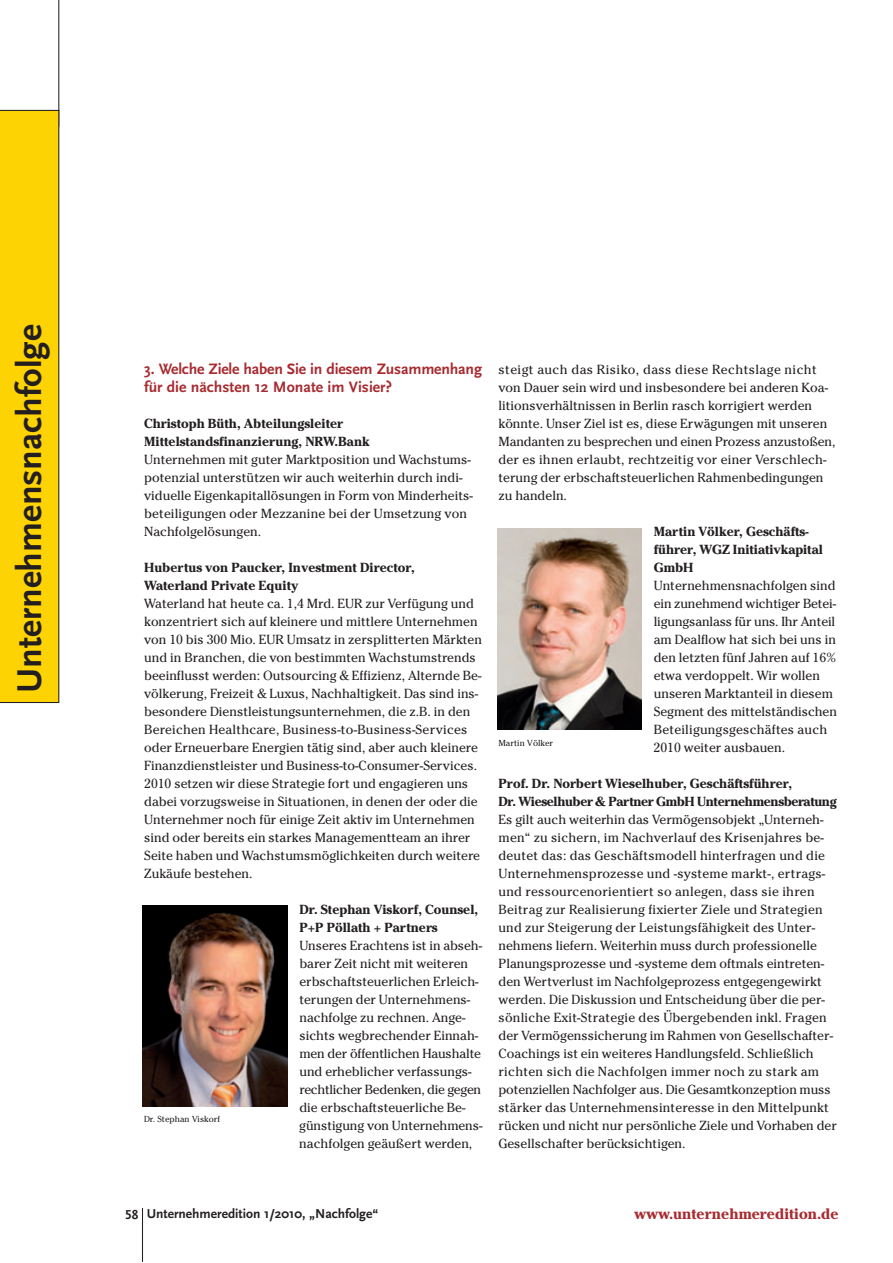
<style>
.page{position:relative;width:893px;height:1263px;background:#fff}
.page>*{position:absolute;margin:0;border:0;box-sizing:border-box;transform-origin:0 0}
.t1{font:700 36px "Scala Sans";color:#231f20}
.t2{font:700 15.75px/18px "Scala Sans";letter-spacing:-.01em;color:#a72b30}
.t3{font:700 15px "Cheltenham";color:#a72b30}
.t4{font:700 13.5px "Scala Sans";color:#231f20}
.t5{font:13.2px/18px "Cheltenham";color:#231f20}
.t6{font:700 13.2px/18px "Cheltenham";color:#231f20}
.t7{font:700 13.2px/18px "Cheltenham";letter-spacing:-.03em;color:#231f20}
.t8{font:8.7px "Cheltenham";color:#231f20}
.s1{font-family:"Scala Sans Figures"}
</style>
<div class="page">
<hr style="left:142px;top:1208px;width:1px;height:54px;background:#231f20">
<svg style="left:0;top:0;width:59px;height:703px"></svg>
<img style="left:497px;top:528px;width:145px;height:202px">
<img style="left:143px;top:905px;width:144px;height:201px">
<h1 class="t1" style="left:15px;top:693px;width:370px;rotate:-90deg">Unternehmensnachfolge</h1>
<p class="t2" style="left:144px;top:361px;width:339px">3. Welche Ziele haben Sie in diesem Zusammenhang für die nächsten 12 Monate im Visier?</p>
<p class="t6" style="left:144px;top:416px;width:227px">Christoph Büth, Abteilungsleiter<br>Mittelstandsfinanzierung, NRW.Bank</p>
<p class="t5" style="left:144px;top:452px;width:330px">Unternehmen mit guter Marktposition und Wachstums&shy;potenzial unterstützen wir auch weiterhin durch indi - viduelle Eigenkapitallösungen in Form von Minderheits&shy;beteiligungen oder Mezzanine bei der Umsetzung von Nachfolgelösungen.</p>
<p class="t6" style="left:144px;top:560px;width:272px">Hubertus von Paucker, Investment Director,<br>Waterland Private Equity</p>
<p class="t5" style="left:144px;top:596px;width:339px">Waterland hat heute ca. 1,4 Mrd. EUR zur Verfügung und konzentriert sich auf kleinere und mittlere Unternehmen von 10 bis 300 Mio. EUR Umsatz in zersplitterten Märkten und in Branchen, die von bestimmten Wachstumstrends beeinflusst werden: Outsourcing &amp; Effizienz, Alternde Be&shy;völkerung, Freizeit &amp; Luxus, Nachhaltigkeit. Das sind ins&shy;besondere Dienstleistungsunternehmen, die z.B. in den Bereichen Healthcare, Business-to-Business-Services oder Erneuerbare Energien tätig sind, aber auch kleinere Finanzdienstleister und Business-to-Consumer-Services.<br>2010 setzen wir diese Strategie fort und engagieren uns dabei vorzugsweise in Situationen, in denen der oder die Unternehmer noch für einige Zeit aktiv im Unternehmen sind oder bereits ein starkes Managementteam an ihrer Seite haben und Wachstumsmöglichkeiten durch weitere Zukäufe bestehen.</p>
<p class="t6" style="left:299px;top:902px;width:180px">Dr. Stephan Viskorf, Counsel,<br>P+P Pöllath + Partners</p>
<p class="t5" style="left:299px;top:938px;width:185px">Unseres Erachtens ist in abseh - barer Zeit nicht mit weiteren erbschaftsteuerlichen Erleich&shy;terungen der Unternehmens&shy;nachfolge zu rechnen. Ange&shy;sichts wegbrechender Einnah - men der öffentlichen Haushalte und erheblicher verfassungs&shy;rechtlicher Bedenken, die gegen die erbschaftsteuerliche Be&shy;güns tigung von Unternehmens - nachfolgen geäußert werden,</p>
<p class="t8" style="left:144px;top:1116px;width:78px">Dr. Stephan Viskorf</p>
<p class="t5" style="left:498px;top:362px;width:338px">steigt auch das Risiko, dass diese Rechtslage nicht von Dauer sein wird und insbesondere bei anderen Koa - litionsverhältnissen in Berlin rasch korrigiert werden könnte. Unser Ziel ist es, diese Erwägungen mit unseren Mandanten zu besprechen und einen Prozess anzustoßen, der es ihnen erlaubt, rechtzeitig vor einer Verschlech - terung der erbschaftsteuerlichen Rahmenbedingungen zu handeln.</p>
<p class="t6" style="left:654px;top:524px;width:171px">Martin Völker, Geschäfts - führer, WGZ Initiativkapital<br>GmbH</p>
<p class="t5" style="left:654px;top:578px;width:185px">Unternehmensnachfolgen sind ein zunehmend wichtiger Betei - ligungsanlass für uns. Ihr Anteil am Dealflow hat sich bei uns in den letzten fünf Jahren auf 16% etwa verdoppelt. Wir wollen unseren Marktanteil in diesem<br>Segment des mittelständischen<br>Beteiligungsgeschäftes auch<br>2010 weiter ausbauen.</p>
<p class="t7" style="left:498px;top:776px;width:340px">Prof. Dr. Norbert Wieselhuber, Geschäftsführer,<br>Dr. Wieselhuber &amp; Partner GmbH Unternehmensberatung</p>
<p class="t5" style="left:498px;top:812px;width:340px">Es gilt auch weiterhin das Vermögensobjekt „Unterneh&shy;men“ zu sichern, im Nachverlauf des Krisenjahres be - deutet das: das Geschäftsmodell hinterfragen und die Unternehmensprozesse und -systeme markt-, ertrags&shy;und ressourcenorientiert so anlegen, dass sie ihren Beitrag zur Realisierung fixierter Ziele und Strategien und zur Steigerung der Leistungsfähigkeit des Unter - nehmens liefern. Weiterhin muss durch professionelle Planungsprozesse und -systeme dem oftmals eintreten&shy;den Wertverlust im Nachfolgeprozess entgegengewirkt werden. Die Diskussion und Entscheidung über die per&shy;sönliche Exit-Strategie des Übergebenden inkl. Fragen der Vermögenssicherung im Rahmen von Gesellschafter-Coachings ist ein weiteres Handlungsfeld. Schließlich richten sich die Nachfolgen immer noch zu stark am potenziellen Nachfolger aus. Die Gesamtkonzeption muss stärker das Unternehmensinteresse in den Mittelpunkt rücken und nicht nur persönliche Ziele und Vorhaben der Gesellschafter berücksichtigen.</p>
<p class="t8" style="left:498px;top:739px;width:56px">Martin Völker</p>
<p class="t4" style="left:125px;top:1208px;width:255px"><span class="s1">58</span> Unternehmeredition 1/2010, „Nachfolge“</p>
<p class="t3" style="left:634px;top:1208px;width:206px">www.unternehmeredition.de</p>
</div>
